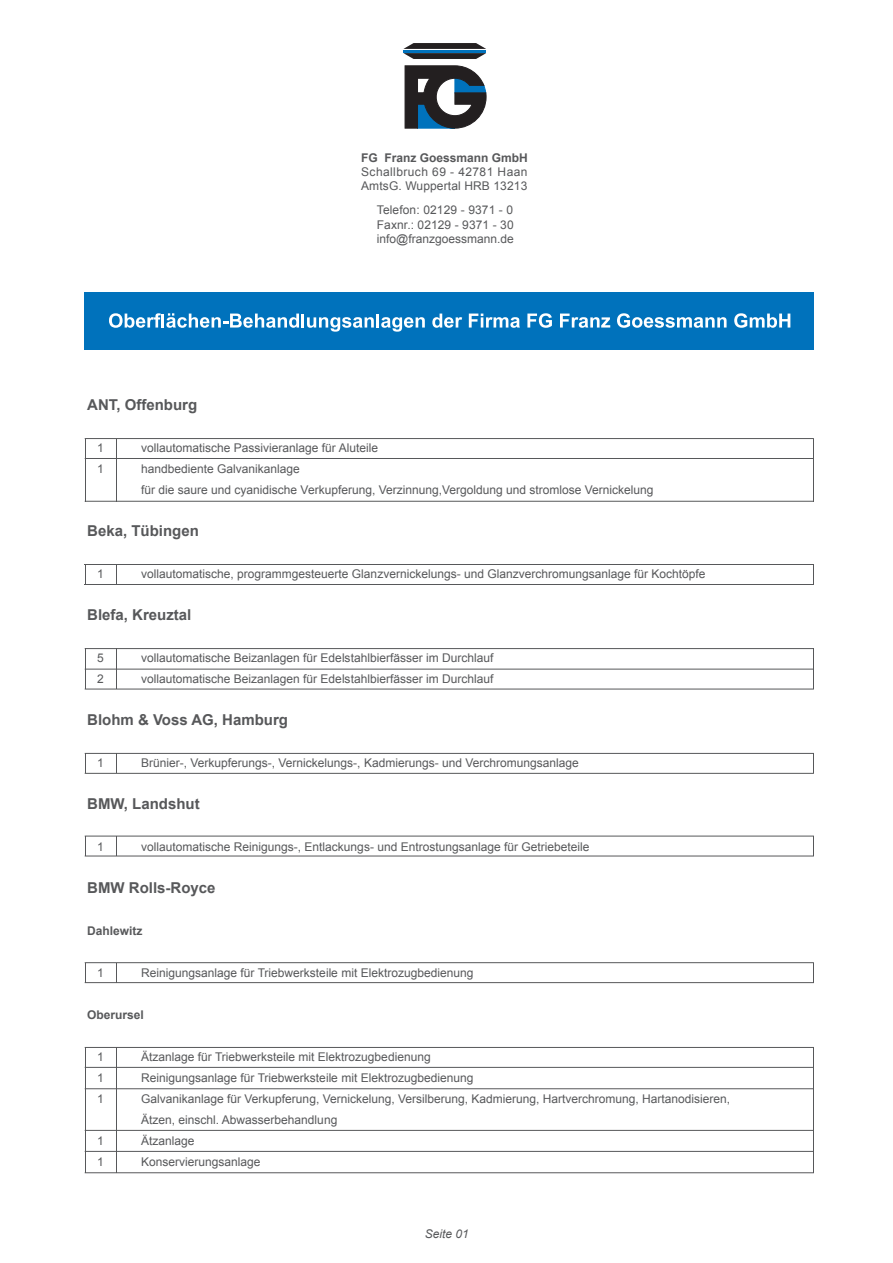
<style>
.page{position:relative;width:893px;height:1263px;background:#fff}
.page>*{position:absolute;margin:0;border:0;box-sizing:border-box;transform-origin:0 0}
.t1{font:700 15px "Arial";color:#57585a}
.t2{font:12px/14.4px "Arial";color:#57585a}
.t3{font:12px/14.4px "Arial";letter-spacing:.02em;color:#57585a}
.t4{font:700 12px "Arial";color:#57585a}
.t5{font:italic 12px "Arial";color:#57585a}
</style>
<div class="page">
<svg style="left:405px;top:66px;width:81px;height:62px"></svg>
<svg style="left:404px;top:43px;width:82px;height:16px"></svg>
<div style="left:85px;top:293px;width:729px;height:57px;background:#0072bc"></div>
<svg style="left:109px;top:313px;width:265px;height:19px"></svg>
<hr style="left:376px;top:314px;width:3px;height:14px;background:#fff">
<svg style="left:381px;top:317px;width:44px;height:15px"></svg>
<svg style="left:432px;top:314px;width:30px;height:14px"></svg>
<svg style="left:469px;top:314px;width:51px;height:14px"></svg>
<svg style="left:527px;top:313px;width:25px;height:15px"></svg>
<svg style="left:560px;top:314px;width:50px;height:14px"></svg>
<svg style="left:617px;top:313px;width:110px;height:15px"></svg>
<svg style="left:734px;top:313px;width:56px;height:15px"></svg>
<hr style="left:85px;top:438px;width:729px;height:1px;background:#57585a">
<hr style="left:85px;top:689px;width:729px;height:1px;background:#57585a">
<hr style="left:85px;top:648px;width:729px;height:1px;background:#57585a">
<hr style="left:85px;top:669px;width:729px;height:1px;background:#57585a">
<hr style="left:85px;top:773px;width:729px;height:1px;background:#57585a">
<hr style="left:85px;top:753px;width:729px;height:1px;background:#57585a">
<hr style="left:85px;top:856px;width:729px;height:1px;background:#57585a">
<hr style="left:85px;top:836px;width:729px;height:1px;background:#57585a">
<hr style="left:85px;top:982px;width:729px;height:1px;background:#57585a">
<hr style="left:85px;top:962px;width:729px;height:1px;background:#57585a">
<hr style="left:85px;top:1067px;width:729px;height:1px;background:#57585a">
<hr style="left:85px;top:1088px;width:729px;height:1px;background:#57585a">
<hr style="left:85px;top:1130px;width:729px;height:1px;background:#57585a">
<hr style="left:85px;top:1151px;width:729px;height:1px;background:#57585a">
<hr style="left:85px;top:1172px;width:729px;height:1px;background:#57585a">
<hr style="left:85px;top:1047px;width:729px;height:1px;background:#57585a">
<hr style="left:85px;top:458px;width:729px;height:1px;background:#57585a">
<hr style="left:85px;top:501px;width:729px;height:1px;background:#57585a">
<hr style="left:85px;top:439px;width:1px;height:62px;background:#57585a">
<hr style="left:116px;top:439px;width:1px;height:62px;background:#57585a">
<hr style="left:813px;top:439px;width:1px;height:62px;background:#57585a">
<hr style="left:85px;top:584px;width:729px;height:1px;background:#57585a">
<hr style="left:85px;top:564px;width:729px;height:1px;background:#57585a">
<svg style="left:85px;top:565px;width:1px;height:19px"></svg>
<svg style="left:116px;top:565px;width:1px;height:19px"></svg>
<svg style="left:813px;top:565px;width:1px;height:19px"></svg>
<hr style="left:85px;top:649px;width:1px;height:40px;background:#57585a">
<hr style="left:116px;top:649px;width:1px;height:40px;background:#57585a">
<hr style="left:813px;top:649px;width:1px;height:40px;background:#57585a">
<svg style="left:85px;top:754px;width:1px;height:19px"></svg>
<svg style="left:116px;top:754px;width:1px;height:19px"></svg>
<svg style="left:813px;top:754px;width:1px;height:19px"></svg>
<svg style="left:85px;top:837px;width:1px;height:19px"></svg>
<svg style="left:116px;top:837px;width:1px;height:19px"></svg>
<svg style="left:813px;top:837px;width:1px;height:19px"></svg>
<svg style="left:85px;top:963px;width:1px;height:19px"></svg>
<svg style="left:116px;top:963px;width:1px;height:19px"></svg>
<svg style="left:813px;top:963px;width:1px;height:19px"></svg>
<hr style="left:85px;top:1047px;width:1px;height:126px;background:#57585a">
<hr style="left:116px;top:1047px;width:1px;height:126px;background:#57585a">
<hr style="left:813px;top:1047px;width:1px;height:126px;background:#57585a">
<p class="t4" style="left:361px;top:149px;width:168px">FG Franz Goessmann GmbH</p>
<p class="t3" style="left:361px;top:165px;width:168px">Schallbruch 69 - 42781 Haan<br>AmtsG. Wuppertal HRB 13213</p>
<p class="t2" style="left:377px;top:203px;width:138px;text-align:justify">Telefon: 02129 - 9371 - 0<br>Faxnr.: 02129 - 9371 - 30 info@franzgoessmann.de</p>
<p class="t1" style="left:87px;top:395px;width:111px">ANT, Offenburg</p>
<p class="t2" style="left:97px;top:441px;width:8px">1</p>
<p class="t2" style="left:141px;top:441px;width:238px">vollautomatische Passivieranlage für Aluteile</p>
<p class="t2" style="left:97px;top:462px;width:8px">1</p>
<p class="t2" style="left:141px;top:459px;width:514px;line-height:21px">handbediente Galvanikanlage<br>für die saure und cyanidische Verkupferung, Verzinnung,Vergoldung und stromlose Vernickelung</p>
<p class="t1" style="left:87px;top:521px;width:113px">Beka, Tübingen</p>
<p class="t2" style="left:97px;top:567px;width:8px">1</p>
<p class="t2" style="left:141px;top:567px;width:566px">vollautomatische, programmgesteuerte Glanzvernickelungs- und Glanzverchromungsanlage für Kochtöpfe</p>
<p class="t1" style="left:87px;top:605px;width:106px">Blefa, Kreuztal</p>
<p class="t2" style="left:97px;top:651px;width:8px">5</p>
<p class="t2" style="left:141px;top:651px;width:354px">vollautomatische Beizanlagen für Edelstahlbierfässer im Durchlauf</p>
<p class="t2" style="left:97px;top:672px;width:8px">2</p>
<p class="t2" style="left:141px;top:672px;width:354px">vollautomatische Beizanlagen für Edelstahlbierfässer im Durchlauf</p>
<p class="t1" style="left:87px;top:710px;width:202px">Blohm &amp; Voss AG, Hamburg</p>
<p class="t2" style="left:97px;top:756px;width:8px">1</p>
<p class="t2" style="left:141px;top:756px;width:439px">Brünier-, Verkupferungs-, Vernickelungs-, Kadmierungs- und Verchromungsanlage</p>
<p class="t1" style="left:87px;top:794px;width:114px">BMW, Landshut</p>
<p class="t2" style="left:97px;top:840px;width:8px">1</p>
<p class="t2" style="left:141px;top:840px;width:450px">vollautomatische Reinigungs-, Entlackungs- und Entrostungsanlage für Getriebeteile</p>
<p class="t1" style="left:87px;top:878px;width:130px">BMW Rolls-Royce</p>
<p class="t4" style="left:87px;top:923px;width:57px">Dahlewitz</p>
<p class="t2" style="left:97px;top:966px;width:8px">1</p>
<p class="t2" style="left:141px;top:966px;width:334px">Reinigungsanlage für Triebwerksteile mit Elektrozugbedienung</p>
<p class="t4" style="left:87px;top:1007px;width:58px">Oberursel</p>
<p class="t2" style="left:97px;top:1050px;width:8px">1</p>
<p class="t2" style="left:141px;top:1050px;width:291px">Ätzanlage für Triebwerksteile mit Elektrozugbedienung</p>
<p class="t2" style="left:97px;top:1071px;width:8px">1</p>
<p class="t2" style="left:141px;top:1071px;width:334px">Reinigungsanlage für Triebwerksteile mit Elektrozugbedienung</p>
<p class="t2" style="left:97px;top:1092px;width:8px">1</p>
<p class="t2" style="left:141px;top:1089px;width:590px;line-height:21px">Galvanikanlage für Verkupferung, Vernickelung, Versilberung, Kadmierung, Hartverchromung, Hartanodisieren,<br>Ätzen, einschl. Abwasserbehandlung</p>
<p class="t2" style="left:97px;top:1134px;width:8px">1</p>
<p class="t2" style="left:141px;top:1134px;width:55px">Ätzanlage</p>
<p class="t2" style="left:97px;top:1155px;width:8px">1</p>
<p class="t2" style="left:141px;top:1155px;width:121px">Konservierungsanlage</p>
<p class="t5" style="left:425px;top:1225px;width:46px">Seite 01</p>
</div>
